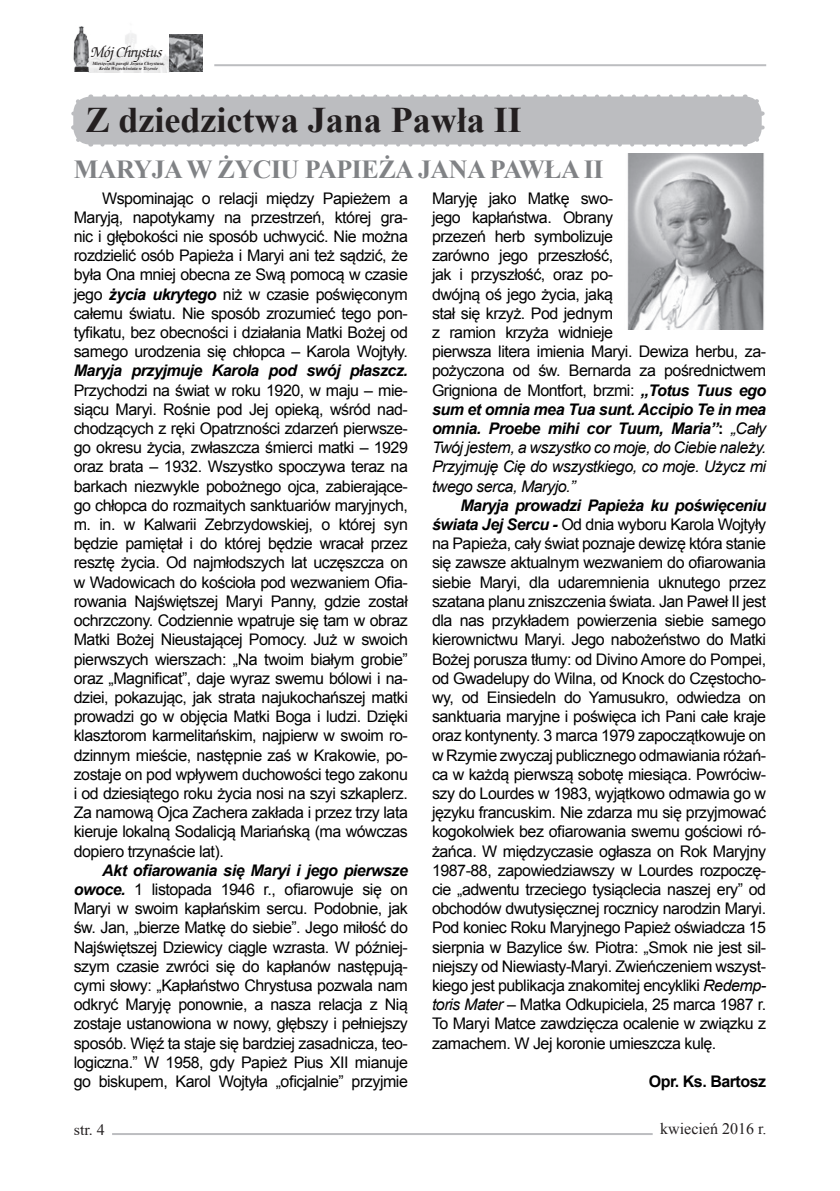
<style>
.page{position:relative;width:840px;height:1191px;background:#fff}
.page>*{position:absolute;margin:0;border:0;box-sizing:border-box;transform-origin:0 0}
.t1{font:700 36px "Times New Roman";color:#231f20}
.t2{font:700 26px "Times New Roman";letter-spacing:-.02em;color:#808285}
.t3{font:16px/19.2px "Arial";letter-spacing:-.03em;color:#000001;text-align:justify}
.t4{font:italic 700 16px "Arial";letter-spacing:-.03em;color:#000001}
.t5{font:16px "Times New Roman";color:#231f20}
.t6{font:700 16px "Arial";letter-spacing:-.03em;color:#000001}
.t7{font:italic 16px "Zurich Calligraphic";letter-spacing:-.03em;color:#231f20}
.t8{font:16px "Times New Roman PL";color:#231f20}
.t9{font:italic 700 4.6px/5.6px "Times New Roman";color:#231f20;text-align:center}
.s1{font-weight:700;font-style:italic}
.s2{font-weight:700}
.s3{font-style:italic}
</style>
<div class="page">
<hr style="left:214px;top:64px;width:551px;height:2px;background:#bcbdc0">
<img style="left:88px;top:54px;width:81px;height:19px">
<img style="left:73px;top:26px;width:17px;height:45px">
<img style="left:169px;top:34px;width:33px;height:37px">
<svg style="left:90px;top:33px;width:74px;height:40px"></svg>
<hr style="left:112px;top:1133px;width:540px;height:2px;background:#bcbdc0">
<svg style="left:744px;top:94px;width:21px;height:53px"></svg>
<svg style="left:71px;top:94px;width:667px;height:53px;background:#c1c2c5"></svg>
<img style="left:627px;top:153px;width:137px;height:176px">
<p class="t7" style="left:91px;top:43px;width:72px">Mój Chrystus</p>
<p class="t9" style="left:92px;top:60px;width:74px">Miesięcznik parafii Jezusa Chrystusa,<br>Króla Wszechświata w Tczewie</p>
<h1 class="t1" style="left:85px;top:95px;width:437px">Z dziedzictwa Jana Pawła II</h1>
<h2 class="t2" style="left:74px;top:151px;width:531px">MARYJA W ŻYCIU PAPIEŻA JANA PAWŁA II</h2>
<p class="t3" style="left:74px;top:188px;width:335px;text-indent:28px">Wspominając o relacji między Papieżem a Maryją, napotykamy na przestrzeń, której gra&shy;nic i głębokości nie sposób uchwycić. Nie można rozdzielić osób Papieża i Maryi ani też sądzić, że była Ona mniej obecna ze Swą pomocą w czasie jego <span class="s1">życia ukrytego</span> niż w czasie poświęconym całemu światu. Nie sposób zrozumieć tego pon&shy;tyfikatu, bez obecności i działania Matki Bożej od samego urodzenia się chłopca – Karola Wojtyły.</p>
<p class="t4" style="left:74px;top:360px;width:335px">Maryja przyjmuje Karola pod swój płaszcz.</p>
<p class="t3" style="left:74px;top:380px;width:335px">Przychodzi na świat w roku 1920, w maju – mie&shy;siącu Maryi. Rośnie pod Jej opieką, wśród nad&shy;chodzących z ręki Opatrzności zdarzeń pierwsze&shy;go okresu życia, zwłaszcza śmierci matki – 1929 oraz brata – 1932. Wszystko spoczywa teraz na barkach niezwykle pobożnego ojca, zabierające&shy;go chłopca do rozmaitych sanktuariów maryjnych, m. in. w Kalwarii Zebrzydowskiej, o której syn będzie pamiętał i do której będzie wracał przez resztę życia. Od najmłodszych lat uczęszcza on w Wadowicach do kościoła pod wezwaniem Ofia&shy;rowania Najświętszej Maryi Panny, gdzie został ochrzczony. Codziennie wpatruje się tam w obraz Matki Bożej Nieustającej Pomocy. Już w swoich pierwszych wierszach: „Na twoim białym grobie” oraz „Magnificat”, daje wyraz swemu bólowi i na&shy;dziei, pokazując, jak strata najukochańszej matki prowadzi go w objęcia Matki Boga i ludzi. Dzięki klasztorom karmelitańskim, najpierw w swoim ro&shy;dzinnym mieście, następnie zaś w Krakowie, po&shy;zostaje on pod wpływem duchowości tego zakonu i od dziesiątego roku życia nosi na szyi szkaplerz.<br>Za namową Ojca Zachera zakłada i przez trzy lata kieruje lokalną Sodalicją Mariańską (ma wówczas dopiero trzynaście lat).</p>
<p class="t3" style="left:74px;top:860px;width:335px;text-indent:28px"><span class="s1">Akt ofiarowania się Maryi i jego pierwsze owoce.</span> 1 listopada 1946 r., ofiarowuje się on Maryi w swoim kapłańskim sercu. Podobnie, jak św. Jan, „bierze Matkę do siebie”. Jego miłość do Najświętszej Dziewicy ciągle wzrasta. W później&shy;szym czasie zwróci się do kapłanów następują&shy;cymi słowy: „Kapłaństwo Chrystusa pozwala nam odkryć Maryję ponownie, a nasza relacja z Nią zostaje ustanowiona w nowy, głębszy i pełniejszy sposób. Więź ta staje się bardziej zasadnicza, teo&shy;logiczna.” W 1958, gdy Papież Pius XII mianuje go biskupem, Karol Wojtyła „oficjalnie” przyjmie</p>
<p class="t3" style="left:432px;top:188px;width:335px;text-align:left">Maryję jako Matkę swo-<br>jego kapłaństwa. Obrany<br>przezeń herb symbolizuje<br>zarówno jego przeszłość,<br>jak i przyszłość, oraz po-<br>dwójną oś jego życia, jaką<br>stał się krzyż. Pod jednym<br>z ramion krzyża widnieje<br>pierwsza litera imienia Maryi. Dewiza herbu, za&shy;pożyczona od św. Bernarda za pośrednictwem Grigniona de Montfort, brzmi: <span class="s1">„Totus Tuus ego sum et omnia mea Tua sunt. Accipio Te in mea omnia. Proebe mihi cor Tuum, Maria”</span><span class="s2">:</span> <span class="s3">„Cały Twój jestem, a wszystko co moje, do Ciebie należy.<br>Przyjmuję Cię do wszystkiego, co moje. Użycz mi twego serca, Maryjo.”</span></p>
<p class="t3" style="left:432px;top:496px;width:335px;text-indent:28px"><span class="s1">Maryja prowadzi Papieża ku poświęceniu świata Jej Sercu -</span> Od dnia wyboru Karola Wojtyły na Papieża, cały świat poznaje dewizę która stanie się zawsze aktualnym wezwaniem do ofiarowania siebie Maryi, dla udaremnienia uknutego przez szatana planu zniszczenia świata. Jan Paweł II jest dla nas przykładem powierzenia siebie samego kierownictwu Maryi. Jego nabożeństwo do Matki Bożej porusza tłumy: od Divino Amore do Pompei, od Gwadelupy do Wilna, od Knock do Częstocho&shy;wy, od Einsiedeln do Yamusukro, odwiedza on sanktuaria maryjne i poświęca ich Pani całe kraje oraz kontynenty. 3 marca 1979 zapoczątkowuje on w Rzymie zwyczaj publicznego odmawiania różań&shy;ca w każdą pierwszą sobotę miesiąca. Powróciw&shy;szy do Lourdes w 1983, wyjątkowo odmawia go w języku francuskim. Nie zdarza mu się przyjmować kogokolwiek bez ofiarowania swemu gościowi ró&shy;żańca. W międzyczasie ogłasza on Rok Maryjny 1987-88, zapowiedziawszy w Lourdes rozpoczę&shy;cie „adwentu trzeciego tysiąclecia naszej ery” od obchodów dwutysięcznej rocznicy narodzin Maryi.<br>Pod koniec Roku Maryjnego Papież oświadcza 15 sierpnia w Bazylice św. Piotra: „Smok nie jest sil&shy;niejszy od Niewiasty-Maryi. Zwieńczeniem wszyst&shy;kiego jest publikacja znakomitej encykliki <span class="s3">Redemp&shy;toris Mater</span> – Matka Odkupiciela, 25 marca 1987 r.<br>To Maryi Matce zawdzięcza ocalenie w związku z zamachem. W Jej koronie umieszcza kulę.</p>
<p class="t6" style="left:648px;top:1070px;width:119px">Opr. Ks. Bartosz</p>
<p class="t8" style="left:74px;top:1120px;width:33px">str. 4</p>
<p class="t5" style="left:660px;top:1118px;width:108px">kwiecień 2016 r.</p>
</div>
